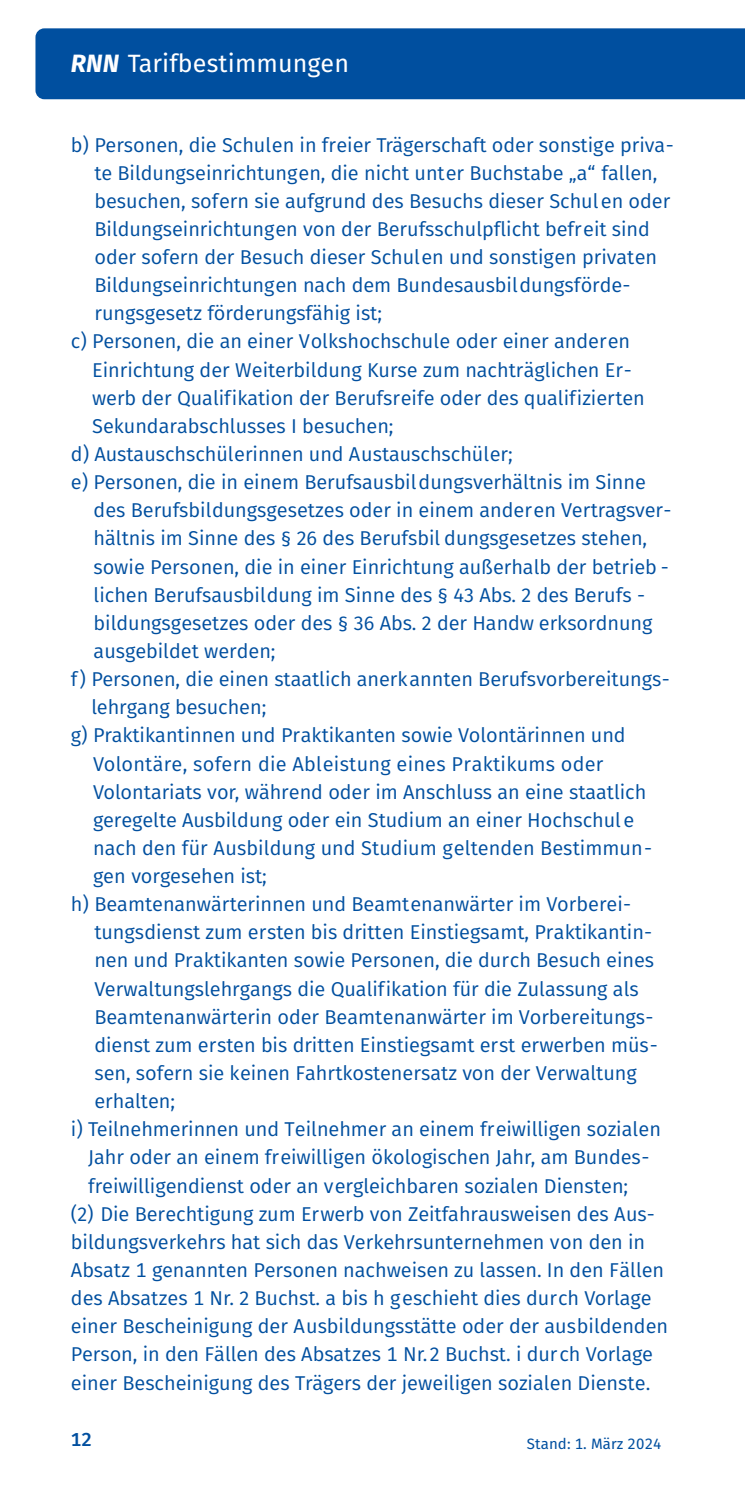
<style>
.page{position:relative;width:745px;height:1489px;background:#fff}
.page>*{position:absolute;margin:0;border:0;box-sizing:border-box;transform-origin:0 0}
.t1{font:25px "Fira Sans";letter-spacing:.005em;color:#fff}
.t2{font:20px "Fira Sans";color:#004f9f}
.t3{font:500 18.75px "Fira Sans";color:#004f9f}
.t4{font:15px "Fira Sans";letter-spacing:.005em;color:#004f9f}
.s1{font-weight:700;font-style:italic}
</style>
<div class="page">
<div style="left:35px;top:28px;width:709px;height:71px;background:#004f9f"></div>
<p class="t1" style="left:71px;top:45px;width:279px"><span class="s1">RNN</span> Tarifbestimmungen</p>
<p class="t2" style="left:71px;top:130px;width:604px">b) Personen, die Schulen in freier Trägerschaft oder sonstige priva-</p>
<p class="t2" style="left:94px;top:158px;width:564px">te Bildungseinrichtungen, die nicht unter Buchstabe „a“ fallen,</p>
<p class="t2" style="left:94px;top:186px;width:577px">besuchen, sofern sie aufgrund des Besuchs dieser Schulen oder</p>
<p class="t2" style="left:94px;top:214px;width:556px">Bildungseinrichtungen von der Berufsschulpflicht befreit sind</p>
<p class="t2" style="left:94px;top:242px;width:563px">oder sofern der Besuch dieser Schulen und sonstigen privaten</p>
<p class="t2" style="left:94px;top:270px;width:537px">Bildungseinrichtungen nach dem Bundesausbildungsförde-</p>
<p class="t2" style="left:94px;top:298px;width:289px">rungsgesetz förderungsfähig ist;</p>
<p class="t2" style="left:71px;top:326px;width:560px">c) Personen, die an einer Volkshochschule oder einer anderen</p>
<p class="t2" style="left:92px;top:355px;width:540px">Einrichtung der Weiterbildung Kurse zum nachträglichen Er-</p>
<p class="t2" style="left:92px;top:383px;width:553px">werb der Qualifikation der Berufsreife oder des qualifizierten</p>
<p class="t2" style="left:92px;top:411px;width:302px">Sekundarabschlusses I besuchen;</p>
<p class="t2" style="left:71px;top:439px;width:443px">d) Austauschschülerinnen und Austauschschüler;</p>
<p class="t2" style="left:71px;top:467px;width:576px">e) Personen, die in einem Berufsausbildungsverhältnis im Sinne</p>
<p class="t2" style="left:94px;top:495px;width:579px">des Berufsbildungsgesetzes oder in einem anderen Vertragsver-</p>
<p class="t2" style="left:94px;top:523px;width:554px">hältnis im Sinne des § 26 des Berufsbil dungsgesetzes stehen,</p>
<p class="t2" style="left:94px;top:551px;width:576px">sowie Personen, die in einer Einrichtung außerhalb der betrieb -</p>
<p class="t2" style="left:94px;top:580px;width:552px">lichen Berufsausbildung im Sinne des § 43 Abs. 2 des Berufs -</p>
<p class="t2" style="left:94px;top:608px;width:560px">bildungsgesetzes oder des § 36 Abs. 2 der Handw erksordnung</p>
<p class="t2" style="left:94px;top:636px;width:183px">ausgebildet werden;</p>
<p class="t2" style="left:71px;top:664px;width:597px">f) Personen, die einen staatlich anerkannten Berufsvorbereitungs-</p>
<p class="t2" style="left:91px;top:692px;width:176px">lehrgang besuchen;</p>
<p class="t2" style="left:71px;top:720px;width:556px">g) Praktikantinnen und Praktikanten sowie Volontärinnen und</p>
<p class="t2" style="left:93px;top:748px;width:511px">Volontäre, sofern die Ableistung eines Praktikums oder</p>
<p class="t2" style="left:93px;top:776px;width:554px">Volontariats vor, während oder im Anschluss an eine staatlich</p>
<p class="t2" style="left:93px;top:804px;width:542px">geregelte Ausbildung oder ein Studium an einer Hochschule</p>
<p class="t2" style="left:93px;top:833px;width:560px">nach den für Ausbildung und Studium geltenden Bestimmun-</p>
<p class="t2" style="left:93px;top:861px;width:175px">gen vorgesehen ist;</p>
<p class="t2" style="left:71px;top:889px;width:556px">h) Beamtenanwärterinnen und Beamtenanwärter im Vorberei--</p>
<p class="t2" style="left:94px;top:917px;width:559px">tungsdienst zum ersten bis dritten Einstiegsamt, Praktikantin-</p>
<p class="t2" style="left:94px;top:945px;width:561px">nen und Praktikanten sowie Personen, die durch Besuch eines</p>
<p class="t2" style="left:94px;top:973px;width:545px">Verwaltungslehrgangs die Qualifikation für die Zulassung als</p>
<p class="t2" style="left:94px;top:1001px;width:560px">Beamtenanwärterin oder Beamtenanwärter im Vorbereitungs-</p>
<p class="t2" style="left:94px;top:1029px;width:564px">dienst zum ersten bis dritten Einstiegsamt erst erwerben müs-</p>
<p class="t2" style="left:94px;top:1058px;width:543px">sen, sofern sie keinen Fahrtkostenersatz von der Verwaltung</p>
<p class="t2" style="left:94px;top:1086px;width:82px">erhalten;</p>
<p class="t2" style="left:71px;top:1114px;width:591px">i) Teilnehmerinnen und Teilnehmer an einem freiwilligen sozialen</p>
<p class="t2" style="left:88px;top:1142px;width:560px">Jahr oder an einem freiwilligen ökologischen Jahr, am Bundes-</p>
<p class="t2" style="left:88px;top:1170px;width:541px">freiwilligendienst oder an vergleichbaren sozialen Diensten;</p>
<p class="t2" style="left:71px;top:1198px;width:585px">(2) Die Berechtigung zum Erwerb von Zeitfahrausweisen des Aus-</p>
<p class="t2" style="left:71px;top:1226px;width:575px">bildungsverkehrs hat sich das Verkehrsunternehmen von den in</p>
<p class="t2" style="left:71px;top:1254px;width:594px">Absatz 1 genannten Personen nachweisen zu lassen. In den Fällen</p>
<p class="t2" style="left:71px;top:1283px;width:582px">des Absatzes 1 Nr. 2 Buchst. a bis h geschieht dies durch Vorlage</p>
<p class="t2" style="left:71px;top:1311px;width:598px">einer Bescheinigung der Ausbildungsstätte oder der ausbildenden</p>
<p class="t2" style="left:71px;top:1339px;width:583px">Person, in den Fällen des Absatzes 1 Nr.2 Buchst. i durch Vorlage</p>
<p class="t2" style="left:71px;top:1367px;width:580px">einer Bescheinigung des Trägers der jeweiligen sozialen Dienste.</p>
<p class="t3" style="left:71px;top:1423px;width:22px">12</p>
<p class="t4" style="left:526px;top:1431px;width:136px">Stand: 1. März 2024</p>
</div>
